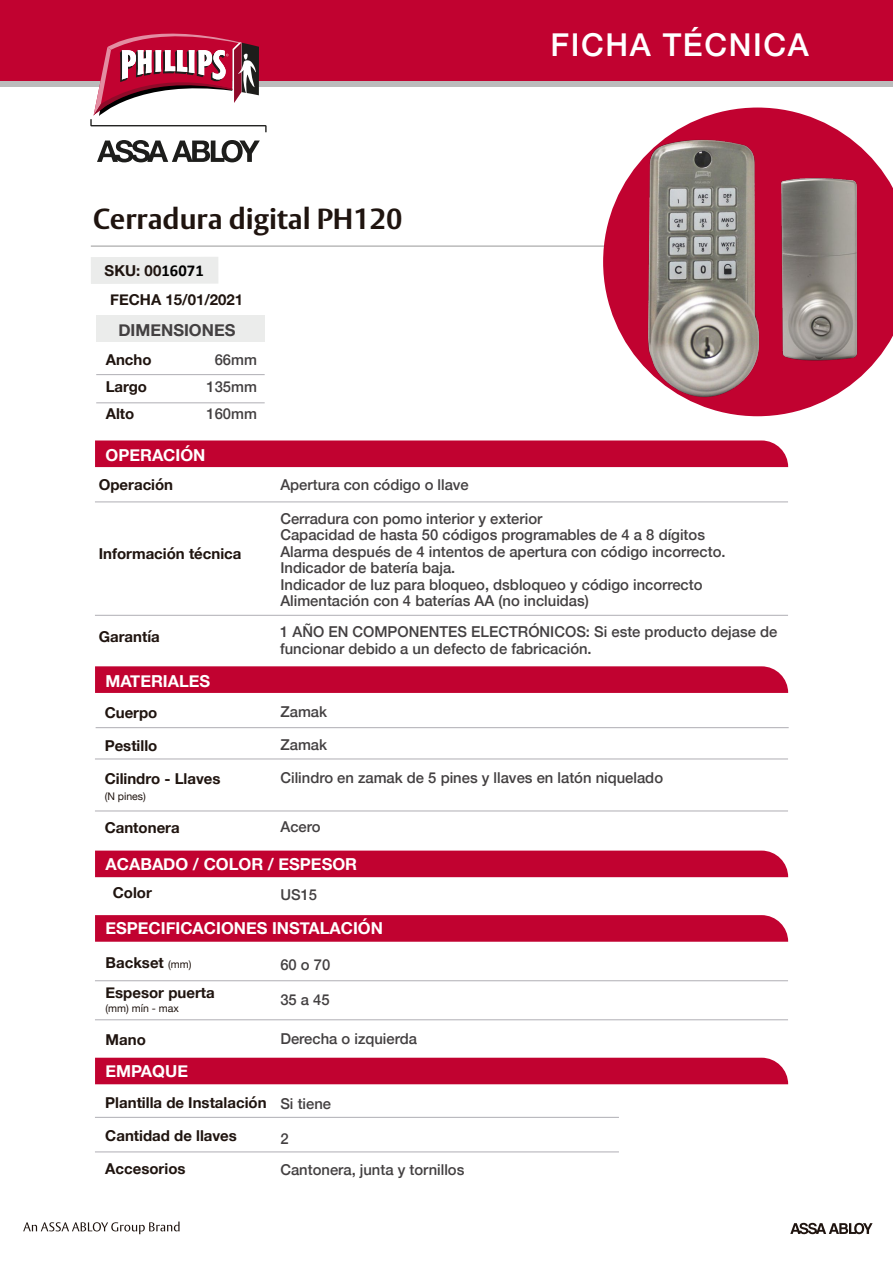
<style>
.page{position:relative;width:893px;height:1263px;background:#fff}
.page>*{position:absolute;margin:0;border:0;box-sizing:border-box;transform-origin:0 0}
.t1{font:500 31.5px "Helvetica Neue";letter-spacing:.05em;color:#fff}
.t2{font:700 28.8px "ASSA Vesta";color:#1f140f}
.t3{font:700 16.5px "Helvetica Neue";color:#fff}
.t4{font:700 16.5px "Helvetica Neue";color:#434041}
.t5{font:500 15px/16.5px "Helvetica Neue";color:#434041}
.t6{font:700 15px/27px "Helvetica Neue";color:#1f140f}
.t7{font:10.5px "Helvetica Neue";color:#1f140f}
.s1{font-family:"Calibri";font-size:16.65px;color:#000}
.s2{font-weight:400;font-size:10.5px}
</style>
<div class="page">
<hr style="left:91px;top:245px;width:525px;height:2px;background:#bbb">
<svg style="left:603px;top:108px;width:290px;height:308px;fill:#c10230"></svg>
<div style="left:95px;top:440px;width:693px;height:27px;background:#c10230"></div>
<div style="left:0;top:0;width:893px;height:82px;background:#c10230"></div>
<div style="left:0;top:82px;width:893px;height:5px;background:#bbb"></div>
<div style="left:91px;top:257px;width:127px;height:27px;background:#ebeceb"></div>
<div style="left:96px;top:316px;width:169px;height:26px;background:#ebeceb"></div>
<hr style="left:95px;top:501px;width:693px;height:1px;background:#afaeb4">
<hr style="left:96px;top:374px;width:169px;height:1px;background:#afaeb4">
<hr style="left:95px;top:615px;width:693px;height:1px;background:#afaeb4">
<svg style="left:23px;top:1221px;width:157px;height:13px"></svg>
<svg style="left:97px;top:140px;width:163px;height:22px"></svg>
<svg style="left:90px;top:33px;width:177px;height:99px"></svg>
<svg style="left:790px;top:1223px;width:83px;height:11px"></svg>
<svg style="left:95px;top:666px;width:693px;height:27px;background:#c20734"></svg>
<div style="left:95px;top:850px;width:693px;height:27px;background:#c10230"></div>
<svg style="left:95px;top:915px;width:693px;height:27px;background:#c20734"></svg>
<div style="left:95px;top:1058px;width:693px;height:26px;background:#c10230"></div>
<hr style="left:96px;top:727px;width:693px;height:1px;background:#afaeb4">
<hr style="left:95px;top:759px;width:693px;height:1px;background:#afaeb4">
<hr style="left:95px;top:811px;width:693px;height:1px;background:#afaeb4">
<hr style="left:95px;top:980px;width:693px;height:1px;background:#afaeb4">
<hr style="left:95px;top:1019px;width:693px;height:1px;background:#afaeb4">
<hr style="left:95px;top:1117px;width:524px;height:1px;background:#afaeb4">
<hr style="left:95px;top:1151px;width:524px;height:1px;background:#afaeb4">
<hr style="left:96px;top:402px;width:169px;height:1px;background:#afaeb4">
<img style="left:618px;top:133px;width:140px;height:271px">
<img style="left:773px;top:172px;width:89px;height:192px">
<h2 class="t2" style="left:93px;top:201px;width:311px">Cerradura digital PH120</h2>
<p class="t6" style="left:110px;top:257px;width:135px;line-height:28.7px;text-indent:-6px">SKU: 00<span class="s1">16071<br></span>FECHA 15/01/2021</p>
<p class="t4" style="left:118px;top:317px;width:119px">DIMENSIONES</p>
<p class="t6" style="left:106px;top:347px;width:47px">Ancho<br>Largo<br>Alto</p>
<p class="t5" style="left:206px;top:345px;width:52px;line-height:27px;text-align:center">66mm<br>135mm<br>160mm</p>
<p class="t3" style="left:106px;top:442px;width:101px">OPERACIÓN</p>
<h1 class="t1" style="left:551px;top:20px;width:260px">FICHA TÉCNICA</h1>
<p class="t6" style="left:99px;top:471px;width:76px">Operación</p>
<p class="t5" style="left:280px;top:475px;width:190px">Apertura con código o llave</p>
<p class="t5" style="left:280px;top:509px;width:447px">Cerradura con pomo interior y exterior<br>Capacidad de hasta 50 códigos programables de 4 a 8 dígitos Alarma después de 4 intentos de apertura con código incorrecto.<br>Indicador de batería baja.<br>Indicador de luz para bloqueo, dsbloqueo y código incorrecto Alimentación con 4 baterías AA (no incluidas)</p>
<p class="t6" style="left:99px;top:541px;width:144px">Información técnica</p>
<p class="t6" style="left:99px;top:623px;width:63px">Garantía</p>
<p class="t3" style="left:106px;top:668px;width:106px">MATERIALES</p>
<p class="t6" style="left:105px;top:699px;width:54px">Cuerpo</p>
<p class="t6" style="left:105px;top:732px;width:54px">Pestillo</p>
<p class="t6" style="left:105px;top:765px;width:117px">Cilindro - Llaves</p>
<p class="t7" style="left:105px;top:789px;width:43px">(N pines)</p>
<p class="t6" style="left:105px;top:815px;width:77px">Cantonera</p>
<p class="t5" style="left:280px;top:622px;width:499px">1 AÑO EN COMPONENTES ELECTRÓNICOS: Si este producto dejase de funcionar debido a un defecto de fabricación.</p>
<p class="t5" style="left:280px;top:702px;width:48px">Zamak</p>
<p class="t5" style="left:280px;top:735px;width:48px">Zamak</p>
<p class="t5" style="left:280px;top:768px;width:384px">Cilindro en zamak de 5 pines y llaves en latón niquelado</p>
<p class="t5" style="left:280px;top:817px;width:42px">Acero</p>
<p class="t3" style="left:106px;top:851px;width:253px">ACABADO / COLOR / ESPESOR</p>
<p class="t6" style="left:113px;top:879px;width:41px">Color</p>
<p class="t5" style="left:280px;top:885px;width:38px">US15</p>
<p class="t3" style="left:106px;top:915px;width:279px">ESPECIFICACIONES INSTALACIÓN</p>
<p class="t6" style="left:106px;top:948px;width:111px;line-height:30px">Backset <span class="s2">(mm)<br></span>Espesor puerta</p>
<p class="t7" style="left:106px;top:1000px;width:75px">(mm) mín - max</p>
<p class="t6" style="left:106px;top:1026px;width:42px">Mano</p>
<p class="t3" style="left:106px;top:1058px;width:84px">EMPAQUE</p>
<p class="t6" style="left:105px;top:1090px;width:163px">Plantilla de Instalación</p>
<p class="t6" style="left:105px;top:1123px;width:133px">Cantidad de llaves</p>
<p class="t6" style="left:105px;top:1156px;width:82px">Accesorios</p>
<p class="t5" style="left:280px;top:955px;width:51px">60 o 70</p>
<p class="t5" style="left:280px;top:991px;width:51px">35 a 45</p>
<p class="t5" style="left:280px;top:1029px;width:138px">Derecha o izquierda</p>
<p class="t5" style="left:280px;top:1094px;width:52px">Si tiene</p>
<p class="t5" style="left:280px;top:1129px;width:10px">2</p>
<p class="t5" style="left:280px;top:1161px;width:186px">Cantonera, junta y tornillos</p>
</div>
